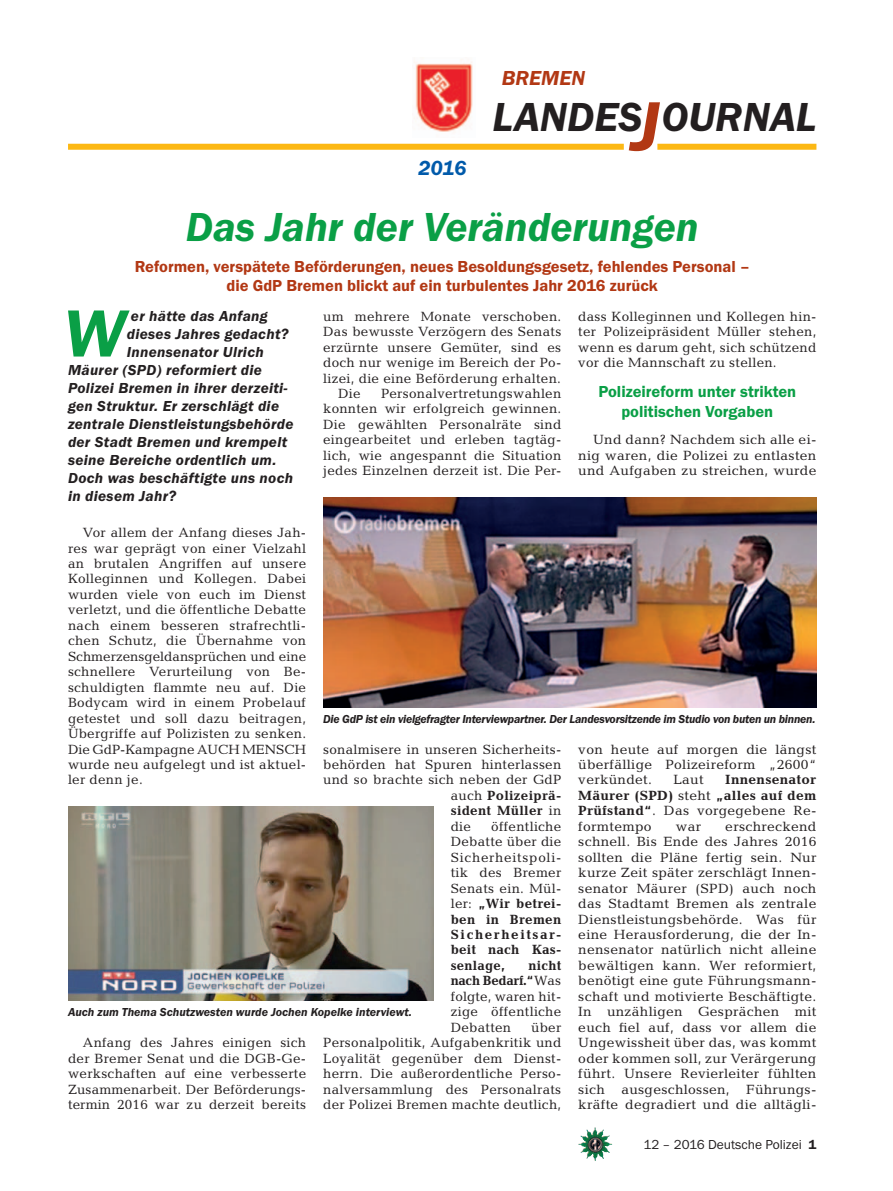
<style>
.page{position:relative;width:893px;height:1191px;background:#fff}
.page>*{position:absolute;margin:0;border:0;box-sizing:border-box;transform-origin:0 0}
._08__VORSPANN{font:italic 600 69px "Franklin Gothic Itc T";color:#0a9f46}
._02__HEADLINE_3spalt{font:italic 600 42px "Franklin Gothic Itc T";color:#0a9f46}
.t1{font:italic 600 42px "Franklin Gothic Itc T";color:#231f20}
.t2{font:italic 600 21px "Franklin Gothic Itc T";color:#b23814}
._01__RUBRIKENZEILE_o{font:italic 600 21px "Franklin Gothic Itc T";color:#015aaa}
._07__AUTORENZEILE{font:600 16.5px/18.8px "Franklin Gothic Itc T";color:#b23814;text-align:center}
._15__ZÜ_A_2-zeilig{font:600 16.5px/19.5px "Franklin Gothic Itc T";color:#0a9f46;text-align:center}
._08__VORSPANN-2{font:italic 600 15px "Franklin Gothic Itc T";letter-spacing:.02em;color:#231f20}
._09__GRUNDTEXT___Blo{font:13.5px/15.5px "Candida";letter-spacing:.02em;color:#231f20;text-align:justify}
._09__GRUNDTEXT___Blo-2{font:700 13.5px/15.5px "Candida";letter-spacing:.02em;color:#231f20;text-align:justify}
.t3{font:13.5px "Franklin Gothic Itc T";color:#231f20}
._12__BILDUNTERSCHRIF{font:italic 600 12px "Franklin Gothic Itc T";letter-spacing:-.02em;color:#231f20}
._12__BILDUNTERSCHRIF-2{font:italic 600 12px "Franklin Gothic Itc T";color:#231f20}
.s1{font-size:72px;color:#b23814}
.s2{font-weight:400}
.s3{font-weight:700}
.s4{font-weight:600}
</style>
<div class="page">
<img style="left:578px;top:1127px;width:17px;height:25px">
<img style="left:414px;top:59px;width:59px;height:73px">
<div style="left:657px;top:144px;width:159px;height:6px;background:#fcb814"></div>
<div style="left:68px;top:144px;width:556px;height:6px;background:#fcb814"></div>
<img style="left:323px;top:497px;width:493px;height:210px">
<img style="left:68px;top:806px;width:366px;height:194px">
<p class="t2" style="left:502px;top:66px;width:85px">BREMEN</p>
<p class="t1" style="left:492px;top:93px;width:325px">LANDES<span class="s1">J</span>OURNAL</p>
<p class="_01__RUBRIKENZEILE_o" style="left:418px;top:156px;width:50px">2016</p>
<p class="_02__HEADLINE_3spalt" style="left:186px;top:202px;width:515px">Das Jahr der Veränderungen</p>
<p class="_07__AUTORENZEILE" style="left:135px;top:257px;width:616px">Reformen, verspätete Beförderungen, neues Besoldungsgesetz, fehlendes Personal – die GdP Bremen blickt auf ein turbulentes Jahr 2016 zurück</p>
<p class="_08__VORSPANN" style="left:63px;top:293px;width:64px">W</p>
<p class="_08__VORSPANN-2" style="left:131px;top:307px;width:138px">er hätte das Anfang</p>
<p class="_09__GRUNDTEXT___Blo" style="left:323px;top:308px;width:240px">um mehrere Monate verschoben.<br>Das bewusste Verzögern des Senats erzürnte unsere Gemüter, sind es doch nur wenige im Bereich der Po&shy;lizei, die eine Beförderung erhalten.</p>
<p class="_09__GRUNDTEXT___Blo" style="left:338px;top:386px;width:24px">Die</p>
<p class="_09__GRUNDTEXT___Blo" style="left:578px;top:308px;width:240px">dass Kolleginnen und Kollegen hin&shy;ter Polizeipräsident Müller stehen, wenn es darum geht, sich schützend vor die Mannschaft zu stellen.</p>
<p class="_15__ZÜ_A_2-zeilig" style="left:598px;top:382px;width:199px">Polizeireform unter strikten politischen Vorgaben</p>
<p class="_09__GRUNDTEXT___Blo" style="left:578px;top:432px;width:240px;text-indent:15px">Und dann? Nachdem sich alle ei&shy;nig waren, die Polizei zu entlasten und Aufgaben zu streichen, wurde</p>
<p class="_08__VORSPANN-2" style="left:127px;top:325px;width:163px">dieses Jahres gedacht?</p>
<p class="_08__VORSPANN-2" style="left:127px;top:343px;width:138px">Innensenator Ulrich</p>
<p class="_08__VORSPANN-2" style="left:68px;top:361px;width:195px">Mäurer (SPD) reformiert die</p>
<p class="_08__VORSPANN-2" style="left:68px;top:379px;width:221px">Polizei Bremen in ihrer derzeiti-</p>
<p class="_08__VORSPANN-2" style="left:68px;top:397px;width:213px">gen Struktur. Er zerschlägt die</p>
<p class="_08__VORSPANN-2" style="left:68px;top:415px;width:227px">zentrale Dienstleistungsbehörde</p>
<p class="_08__VORSPANN-2" style="left:68px;top:433px;width:221px">der Stadt Bremen und krempelt</p>
<p class="_08__VORSPANN-2" style="left:68px;top:451px;width:210px">seine Bereiche ordentlich um.</p>
<p class="_08__VORSPANN-2" style="left:68px;top:469px;width:227px">Doch was beschäftigte uns noch</p>
<p class="_08__VORSPANN-2" style="left:68px;top:487px;width:110px">in diesem Jahr?</p>
<p class="_09__GRUNDTEXT___Blo" style="left:68px;top:525px;width:240px;text-indent:15px">Vor allem der Anfang dieses Jah&shy;res war geprägt von einer Vielzahl an brutalen Angriffen auf unsere Kolleginnen und Kollegen. Dabei wurden viele von euch im Dienst verletzt, und die öffentliche Debatte nach einem besseren strafrechtli&shy;chen Schutz, die Übernahme von Schmerzensgeldansprüchen und eine schnellere Verurteilung von Be&shy;schuldigten flammte neu auf. Die Bodycam wird in einem Probelauf getestet und soll dazu beitragen, Übergriffe auf Polizisten zu senken.<br>Die GdP-Kampagne AUCH MENSCH wurde neu aufgelegt und ist aktuel&shy;ler denn je.</p>
<p class="_09__GRUNDTEXT___Blo" style="left:323px;top:386px;width:240px;text-indent:58px">Personalvertretungswahlen konnten wir erfolgreich gewinnen.<br>Die gewählten Personalräte sind eingearbeitet und erleben tagtäg&shy;lich, wie angespannt die Situation jedes Einzelnen derzeit ist. Die Per-</p>
<p class="_12__BILDUNTERSCHRIF" style="left:323px;top:711px;width:494px">Die GdP ist ein vielgefragter Interviewpartner. Der Landesvorsitzende im Studio von buten un binnen.</p>
<p class="_09__GRUNDTEXT___Blo" style="left:323px;top:741px;width:240px">sonalmisere in unseren Sicherheits-</p>
<p class="_09__GRUNDTEXT___Blo" style="left:323px;top:756px;width:240px">behörden hat Spuren hinterlassen</p>
<p class="_09__GRUNDTEXT___Blo" style="left:323px;top:772px;width:240px">und so brachte sich neben der GdP</p>
<p class="_09__GRUNDTEXT___Blo-2" style="left:451px;top:787px;width:112px"><span class="s2">auch</span> Polizeiprä-</p>
<p class="_09__GRUNDTEXT___Blo-2" style="left:451px;top:803px;width:112px">sident Müller <span class="s2">in</span></p>
<p class="_09__GRUNDTEXT___Blo" style="left:451px;top:818px;width:22px">die</p>
<p class="_09__GRUNDTEXT___Blo" style="left:578px;top:741px;width:240px">von heute auf morgen die längst überfällige Polizeireform „2600“ verkündet.</p>
<p class="_09__GRUNDTEXT___Blo-2" style="left:578px;top:772px;width:240px;text-indent:147px">Innensenator Mäurer (SPD) <span class="s2">steht</span> „alles auf dem Prüfstand“<span class="s2">. Das vorgegebene Re&shy;formtempo</span></p>
<p class="_09__GRUNDTEXT___Blo" style="left:673px;top:772px;width:32px">Laut</p>
<p class="_09__GRUNDTEXT___Blo" style="left:451px;top:818px;width:112px;text-indent:41px">öffentliche Debatte über die Sicherheitspoli&shy;tik des Bremer Senats ein. Mül&shy;ler: <span class="s3">„Wir betrei&shy;ben in Bremen Sicherheitsar&shy;beit nach Kas&shy;senlage,</span></p>
<p class="_09__GRUNDTEXT___Blo" style="left:578px;top:818px;width:240px;text-indent:147px">erschreckend schnell. Bis Ende des Jahres 2016 sollten die Pläne fertig sein. Nur kurze Zeit später zerschlägt Innen&shy;senator Mäurer (SPD) auch noch das Stadtamt Bremen als zentrale Dienstleistungsbehörde. Was für eine Herausforderung, die der In&shy;nensenator natürlich nicht alleine bewältigen kann. Wer reformiert, benötigt eine gute Führungsmann&shy;schaft und motivierte Beschäftigte.<br>In unzähligen Gesprächen mit euch fiel auf, dass vor allem die Ungewissheit über das, was kommt oder kommen soll, zur Verärgerung führt. Unsere Revierleiter fühlten sich ausgeschlossen, Führungs&shy;kräfte degradiert und die alltägli-</p>
<p class="_09__GRUNDTEXT___Blo" style="left:676px;top:818px;width:27px">war</p>
<p class="_09__GRUNDTEXT___Blo" style="left:451px;top:957px;width:112px;text-indent:78px"><span class="s3">nicht nach Bedarf.“</span>Was folgte, waren hit&shy;zige öffentliche Debatten</p>
<p class="_12__BILDUNTERSCHRIF-2" style="left:68px;top:1005px;width:345px">Auch zum Thema Schutzwesten wurde Jochen Kopelke interviewt.</p>
<p class="_09__GRUNDTEXT___Blo" style="left:323px;top:1019px;width:240px;text-indent:208px">über Personalpolitik, Aufgabenkritik und Loyalität gegenüber dem Dienst&shy;herrn. Die außerordentliche Perso&shy;nalversammlung des Personalrats der Polizei Bremen machte deutlich,</p>
<p class="_09__GRUNDTEXT___Blo" style="left:68px;top:1034px;width:240px;text-indent:15px">Anfang des Jahres einigen sich der Bremer Senat und die DGB-Ge&shy;werkschaften auf eine verbesserte Zusammenarbeit. Der Beförderungs&shy;termin 2016 war zu derzeit bereits</p>
<p class="t3" style="left:643px;top:1136px;width:175px">12 – 2016 Deutsche Polizei <span class="s4">1</span></p>
</div>
